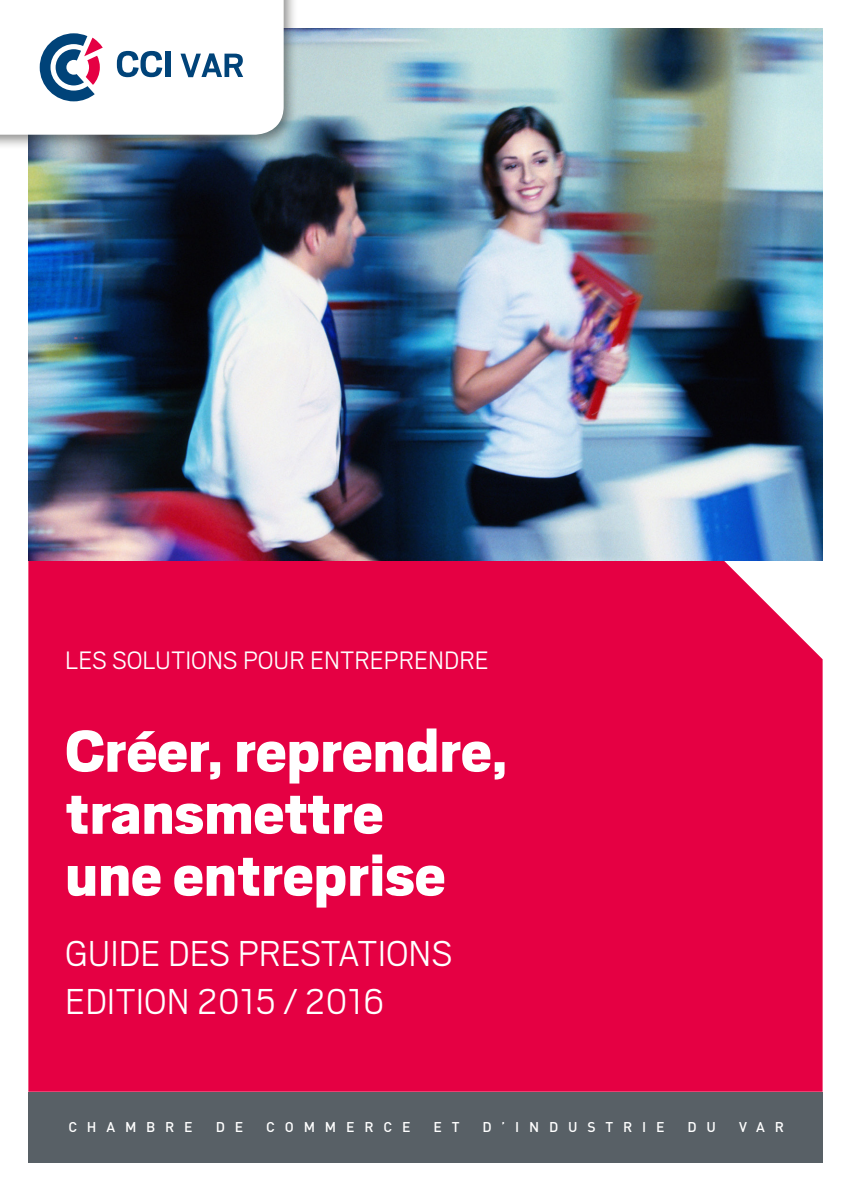
<style>
.page{position:relative;width:851px;height:1191px;background:#fff}
.page>*{position:absolute;margin:0;border:0;box-sizing:border-box;transform-origin:0 0}
.t1{font:900 66px "Scout";color:#fff}
.t2{font:300 40px "Scout";color:#fff}
.t3{font:300 28px "Scout";color:#fff}
.t4{font:500 14px "DIN";letter-spacing:.7em;color:#fff}
</style>
<div class="page">
<div style="left:28px;top:560px;width:794px;height:531px;background:#e50043"></div>
<div style="left:28px;top:1091px;width:794px;height:71px;background:#586066"></div>
<img style="left:28px;top:29px;width:794px;height:531px">
<div style="left:0;top:0;width:299px;height:150px;background:#1d1d1b;opacity:.5"></div>
<svg style="left:0;top:0;width:283px;height:135px"></svg>
<p class="t3" style="left:65px;top:642px;width:425px">LES SOLUTIONS POUR ENTREPRENDRE</p>
<p class="t1" style="left:65px;top:708px;width:443px">Créer, reprendre,</p>
<p class="t1" style="left:65px;top:770px;width:320px">transmettre</p>
<p class="t1" style="left:65px;top:832px;width:382px">une entreprise</p>
<p class="t2" style="left:65px;top:927px;width:388px">GUIDE DES PRESTATIONS</p>
<p class="t2" style="left:65px;top:975px;width:320px">EDITION 2015 / 2016</p>
<p class="t4" style="left:68px;top:1118px;width:126px">CHAMBRE</p>
<p class="t4" style="left:216px;top:1118px;width:29px">D E</p>
<p class="t4" style="left:266px;top:1118px;width:146px">COMMERCE</p>
<p class="t4" style="left:433px;top:1118px;width:28px">E T</p>
<p class="t4" style="left:482px;top:1118px;width:183px">D’INDUSTRIE</p>
<p class="t4" style="left:687px;top:1118px;width:30px">D U</p>
<p class="t4" style="left:739px;top:1118px;width:46px">VAR</p>
</div>
